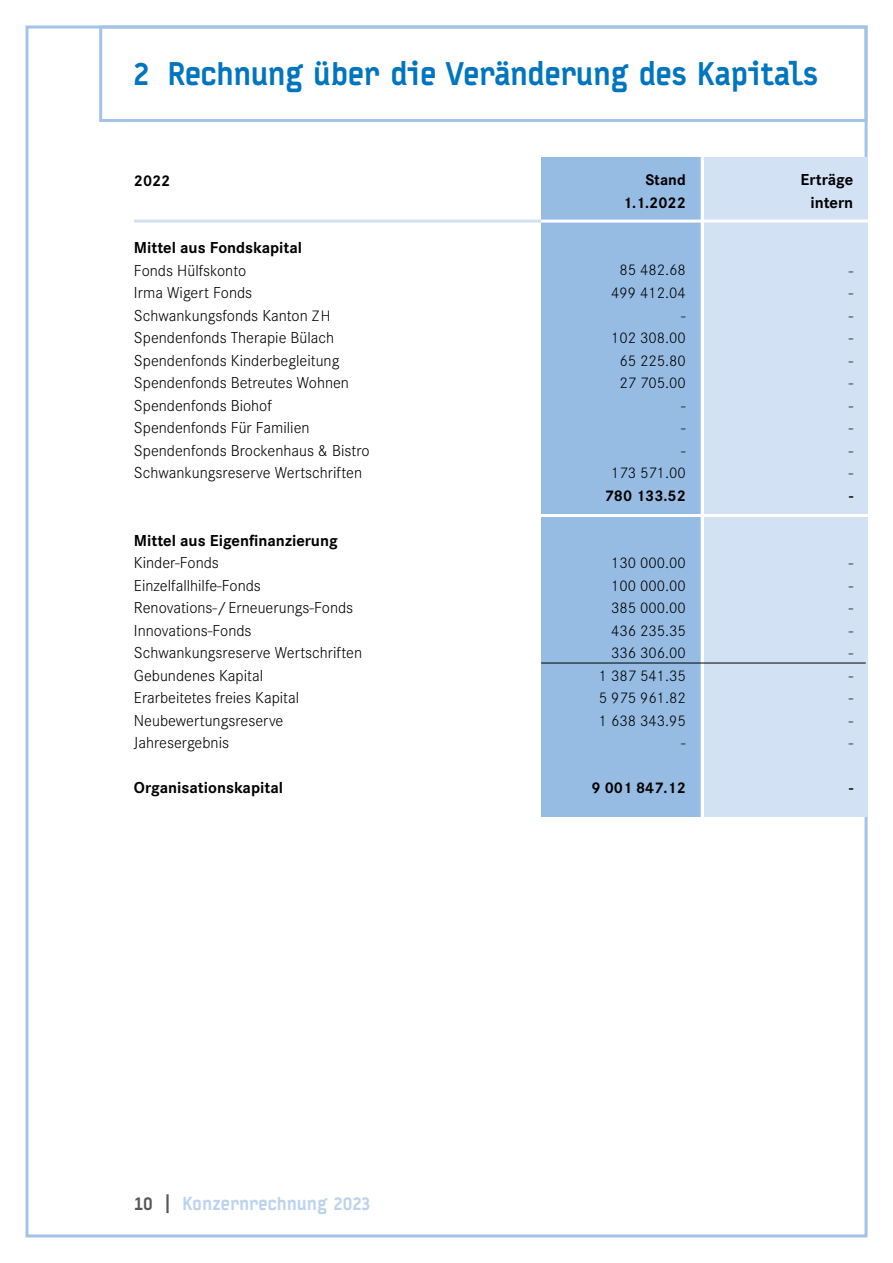
<style>
.page{position:relative;width:893px;height:1263px;background:#fff}
.page>*{position:absolute;margin:0;border:0;box-sizing:border-box;transform-origin:0 0}
.t1{font:900 31.5px "Typestar";letter-spacing:-.03em;color:#0075bf}
.t2{font:900 18px "Typestar";letter-spacing:-.015em;color:#bcd2ee}
.t3{font:300 16.5px/22.5px "Corporate S";color:#000}
.t4{font:700 16.5px/22.5px "Corporate S";color:#000;text-align:right}
.t5{font:300 16.05px/22.5px "Corporate S";color:#000;text-align:right}
.t6{font:700 16.05px/22.5px "Corporate S";color:#000;text-align:right}
.s1{font-size:15.6px}
.s2{color:#575756}
</style>
<div class="page">
<div style="left:99px;top:26px;width:768px;height:96px;border:3px solid #a4c3e8"></div>
<div style="left:541px;top:157px;width:161px;height:660px;background:#97bce4"></div>
<div style="left:704px;top:157px;width:163px;height:660px;background:#d3e1f4"></div>
<hr style="left:539px;top:220px;width:354px;height:3px;background:#fff">
<hr style="left:539px;top:514px;width:354px;height:3px;background:#fff">
<hr style="left:134px;top:220px;width:407px;height:3px;background:#d3e1f4">
<hr style="left:701px;top:157px;width:3px;height:731px;background:#fff">
<hr style="left:541px;top:663px;width:325px;height:1px;background:#000">
<h1 class="t1" style="left:133px;top:54px;width:687px">2 Rechnung über die Veränderung des Kapitals</h1>
<p class="t6" style="left:134px;top:169px;width:38px">2022</p>
<p class="t4" style="left:134px;top:237px;width:170px">Mittel aus Fondskapital</p>
<p class="t3" style="left:134px;top:259px;width:237px">Fonds Hülfskonto<br>Irma Wigert Fonds<br>Schwankungsfonds Kanton <span class="s1">ZH<br></span>Spendenfonds Therapie Bülach<br>Spendenfonds Kinderbegleitung<br>Spendenfonds Betreutes Wohnen<br>Spendenfonds Biohof<br>Spendenfonds Für Familien<br>Spendenfonds Brockenhaus &amp; Bistro<br>Schwankungsreserve Wertschriften</p>
<p class="t4" style="left:134px;top:529px;width:205px">Mittel aus Eigenfinanzierung</p>
<p class="t3" style="left:134px;top:551px;width:230px">Kinder-Fonds<br>Einzelfallhilfe-Fonds<br>Renovations-/Erneuerungs-Fonds<br>Innovations-Fonds<br>Schwankungsreserve Wertschriften<br>Gebundenes Kapital<br>Erarbeitetes freies Kapital<br>Neubewertungsreserve<br>Jahresergebnis</p>
<p class="t4" style="left:134px;top:777px;width:151px">Organisationskapital</p>
<p class="t2" style="left:134px;top:1192px;width:238px"><span class="s2">10 |</span> Konzernrechnung 2023</p>
<p class="t6" style="left:623px;top:169px;width:64px">Stand<br>1.1.2022</p>
<p class="t5" style="left:611px;top:259px;width:76px">85 482.68<br>499 412.04 -<br>102 308.00<br>65 225.80<br>27 705.00 -<br>-<br>-<br>173 571.00</p>
<p class="t6" style="left:605px;top:484px;width:83px">780 133.52</p>
<p class="t5" style="left:599px;top:552px;width:89px">130 000.00<br>100 000.00<br>385 000.00<br>436 235.35<br>336 306.00<br>1 387 541.35<br>5 975 961.82<br>1 638 343.95 -</p>
<p class="t6" style="left:592px;top:777px;width:96px">9 001 847.12</p>
<p class="t4" style="left:800px;top:169px;width:54px">Erträge intern</p>
<p class="t5" style="left:849px;top:259px;width:6px;text-align:justify">- - - - - - - - - -</p>
<p class="t6" style="left:849px;top:484px;width:6px">-</p>
<p class="t5" style="left:849px;top:552px;width:6px;text-align:justify">- - - - - - - - -</p>
<p class="t6" style="left:849px;top:777px;width:6px">-</p>
</div>
